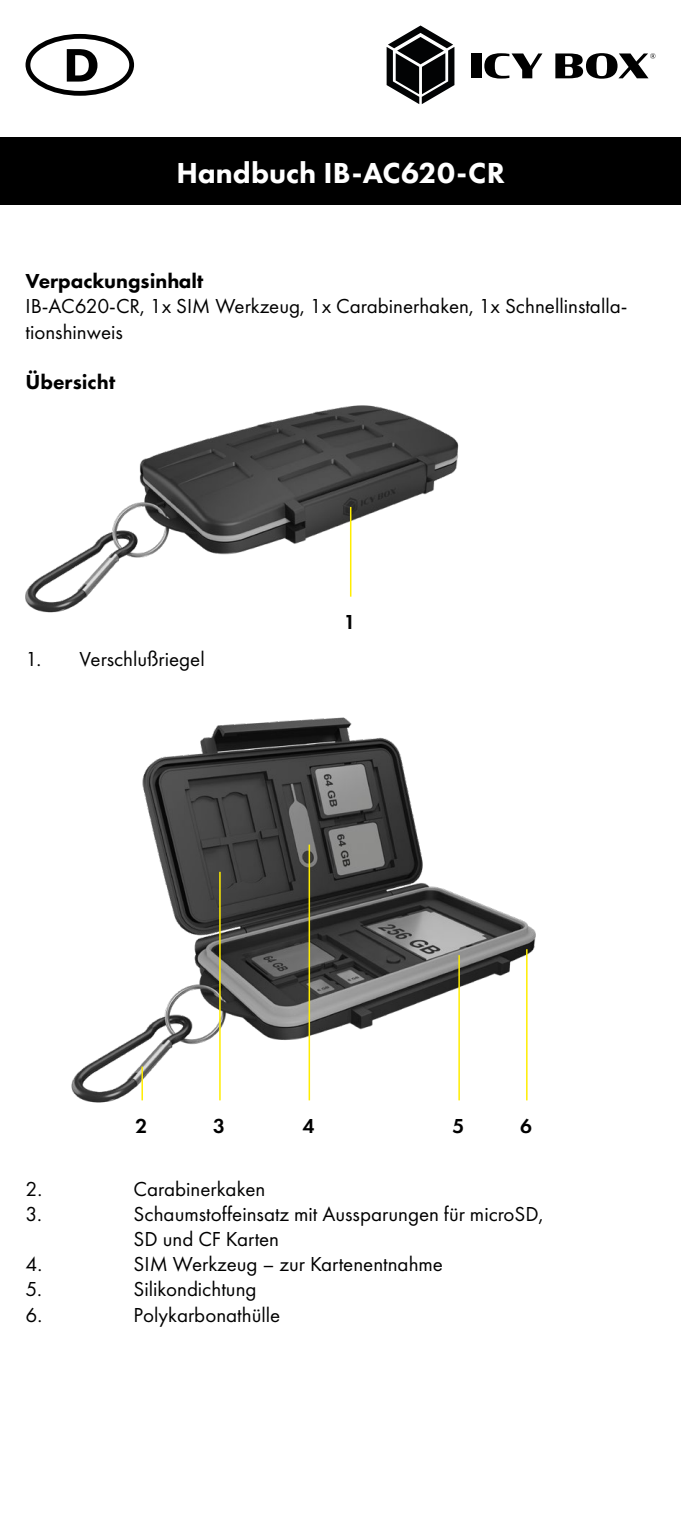
<style>
.page{position:relative;width:681px;height:1531px;background:#fff}
.page>*{position:absolute;margin:0;border:0;box-sizing:border-box;transform-origin:0 0}
.t1{font:800 30px "Futura PT";color:#fff}
.t2{font:21px/25.2px "Futura PT";color:#000}
.t3{font:800 21px "Futura PT";color:#000}
.t4{font:600 21px "Futura PT";color:#000}
</style>
<div class="page">
<div style="left:0;top:138px;width:680px;height:67px;background:#000"></div>
<div style="left:471px;top:53px;width:10px;height:25px;background:#000"></div>
<svg style="left:484px;top:53px;width:58px;height:26px"></svg>
<svg style="left:555px;top:53px;width:100px;height:26px"></svg>
<svg style="left:386px;top:26px;width:68px;height:78px"></svg>
<img style="left:25px;top:405px;width:434px;height:208px">
<hr style="left:350px;top:507px;width:1px;height:90px;background:#ffed00">
<img style="left:71px;top:717px;width:465px;height:386px">
<hr style="left:141px;top:1066px;width:2px;height:34px;background:#ffed00">
<hr style="left:219px;top:872px;width:1px;height:228px;background:#ffed00">
<hr style="left:308px;top:844px;width:2px;height:256px;background:#ffed00">
<hr style="left:458px;top:955px;width:1px;height:145px;background:#ffed00">
<div style="left:26px;top:34px;width:108px;height:62px;border:5px solid #000;border-radius:50%"></div>
<svg style="left:67px;top:49px;width:30px;height:33px"></svg>
<hr style="left:526px;top:949px;width:1px;height:151px;background:#ffed00">
<h1 class="t1" style="left:176px;top:154px;width:330px">Handbuch IB-AC620-CR</h1>
<p class="t3" style="left:26px;top:268px;width:179px">Verpackungsinhalt</p>
<p class="t2" style="left:26px;top:294px;width:603px">IB-AC620-CR, 1x SIM Werkzeug, 1x Carabinerhaken, 1x Schnellinstalla&shy;tionshinweis</p>
<p class="t3" style="left:26px;top:369px;width:91px">Übersicht</p>
<p class="t2" style="left:26px;top:646px;width:181px">1. Verschlußriegel</p>
<p class="t4" style="left:344px;top:609px;width:13px">1</p>
<p class="t4" style="left:135px;top:1112px;width:13px">2</p>
<p class="t4" style="left:213px;top:1112px;width:13px">3</p>
<p class="t4" style="left:302px;top:1112px;width:13px">4</p>
<p class="t4" style="left:452px;top:1112px;width:13px">5</p>
<p class="t4" style="left:520px;top:1112px;width:13px">6</p>
<p class="t2" style="left:26px;top:1176px;width:18px">2.</p>
<p class="t2" style="left:134px;top:1176px;width:133px">Carabinerkaken</p>
<p class="t2" style="left:26px;top:1201px;width:18px">3.</p>
<p class="t2" style="left:134px;top:1201px;width:411px">Schaumstoffeinsatz mit Aussparungen für microSD,<br>SD und CF Karten</p>
<p class="t2" style="left:26px;top:1251px;width:18px">4.</p>
<p class="t2" style="left:134px;top:1251px;width:311px">SIM Werkzeug – zur Kartenentnahme</p>
<p class="t2" style="left:26px;top:1276px;width:18px">5.</p>
<p class="t2" style="left:134px;top:1276px;width:124px">Silikondichtung</p>
<p class="t2" style="left:26px;top:1302px;width:18px">6.</p>
<p class="t2" style="left:134px;top:1302px;width:148px">Polykarbonathülle</p>
</div>
